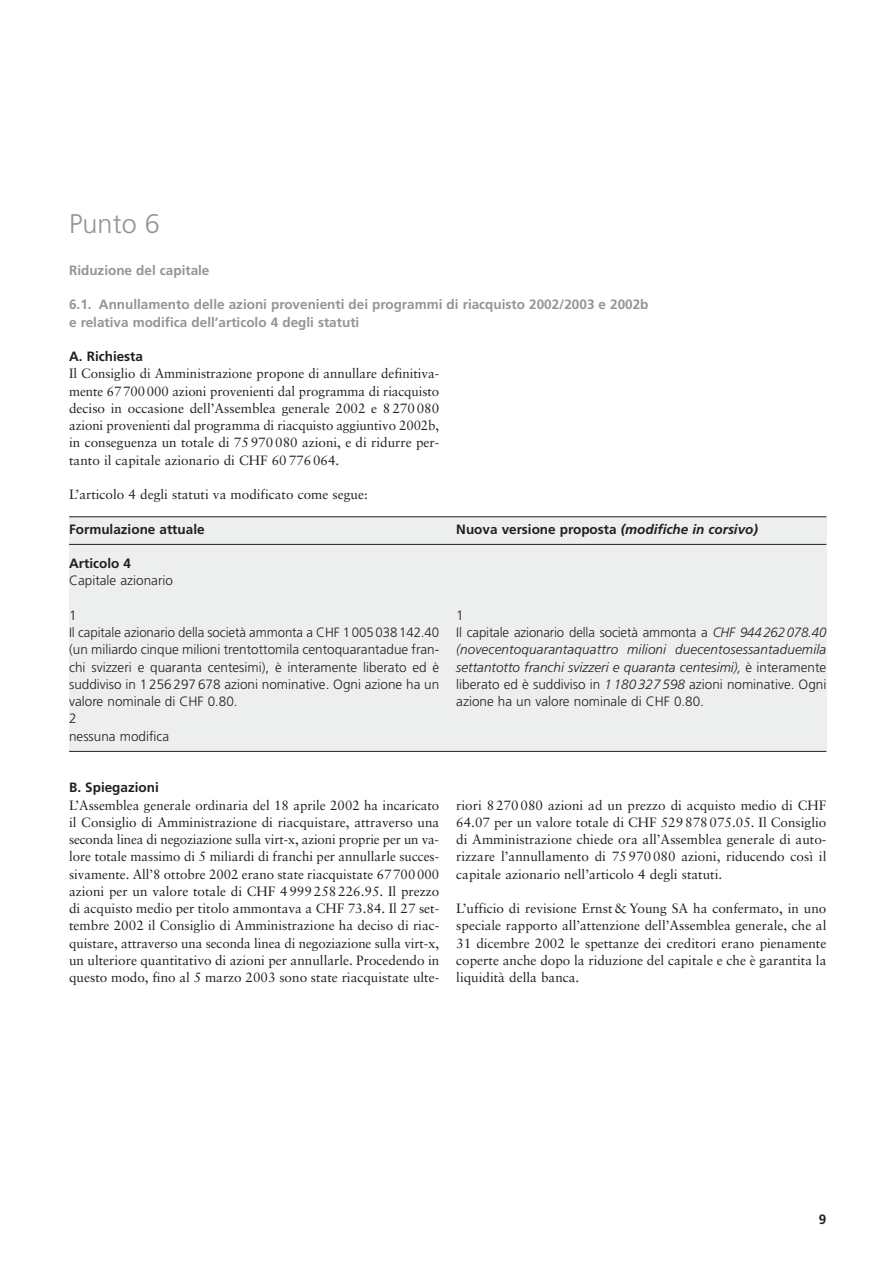
<style>
.page{position:relative;width:893px;height:1263px;background:#fff}
.page>*{position:absolute;margin:0;border:0;box-sizing:border-box;transform-origin:0 0}
.t1{font:300 27px "Frutiger";color:#939497}
.t2{font:13.5px/17.2px "Sabon";color:#231f1f;text-align:justify}
.t3{font:300 13.5px/17.2px "Frutiger";color:#231f1f}
.t4{font:700 13.5px/17.2px "Frutiger";color:#939497}
.t5{font:700 13.5px "Frutiger";color:#231f1f}
.s1{font-style:italic}
</style>
<div class="page">
<div style="left:69px;top:517px;width:757px;height:234px;background:#edeeee"></div>
<hr style="left:69px;top:544px;width:757px;height:1px;background:#231f1f">
<hr style="left:69px;top:751px;width:757px;height:1px;background:#231f1f">
<hr style="left:69px;top:516px;width:757px;height:1px;background:#231f1f">
<h1 class="t1" style="left:69px;top:213px;width:92px">Punto 6</h1>
<p class="t4" style="left:69px;top:263px;width:142px">Riduzione del capitale</p>
<p class="t4" style="left:69px;top:297px;width:581px">6.1. Annullamento delle azioni provenienti dei programmi di riacquisto 2002/2003 e 2002b e relativa modifica dell’articolo 4 degli statuti</p>
<p class="t5" style="left:69px;top:351px;width:75px">A. Richiesta</p>
<p class="t2" style="left:69px;top:366px;width:371px">Il Consiglio di Amministrazione propone di annullare definitiva&shy;mente 67700000 azioni provenienti dal programma di riacquisto deciso in occasione dell’Assemblea generale 2002 e 8 270 080 azioni provenienti dal programma di riacquisto aggiuntivo 2002b, in conseguenza un totale di 75 970 080 azioni, e di ridurre per&shy;tanto il capitale azionario di CHF 60 776 064.</p>
<p class="t2" style="left:69px;top:487px;width:300px">L’articolo 4 degli statuti va modificato come segue:</p>
<p class="t5" style="left:69px;top:524px;width:137px">Formulazione attuale</p>
<p class="t5" style="left:69px;top:558px;width:63px">Articolo 4</p>
<p class="t3" style="left:69px;top:573px;width:105px">Capitale azionario</p>
<p class="t3" style="left:69px;top:608px;width:371px">1<br>Il capitale azionario della società ammonta a CHF 1005038142.40 (un miliardo cinque milioni trentottomila centoquarantadue fran&shy;chi svizzeri e quaranta centesimi), è interamente liberato ed è suddiviso in 1 256 297 678 azioni nominative. Ogni azione ha un valore nominale di CHF 0.80.<br>2<br>nessuna modifica</p>
<p class="t5" style="left:69px;top:782px;width:91px">B. Spiegazioni</p>
<p class="t2" style="left:69px;top:798px;width:371px">L’Assemblea generale ordinaria del 18 aprile 2002 ha incaricato il Consiglio di Amministrazione di riacquistare, attraverso una seconda linea di negoziazione sulla virt-x, azioni proprie per un va&shy;lore totale massimo di 5 miliardi di franchi per annullarle succes&shy;sivamente. All’8 ottobre 2002 erano state riacquistate 67 700 000 azioni per un valore totale di CHF 4 999 258 226.95. Il prezzo di acquisto medio per titolo ammontava a CHF 73.84. Il 27 set&shy;tembre 2002 il Consiglio di Amministrazione ha deciso di riac&shy;quistare, attraverso una seconda linea di negoziazione sulla virt-x, un ulteriore quantitativo di azioni per annullarle. Procedendo in questo modo, fino al 5 marzo 2003 sono state riacquistate ulte-</p>
<p class="t5" style="left:456px;top:524px;width:303px">Nuova versione proposta <span class="s1">(modifiche in corsivo)</span></p>
<p class="t3" style="left:456px;top:608px;width:371px">1<br>Il capitale azionario della società ammonta a <span class="s1">CHF 944262078.40 (novecentoquarantaquattro milioni duecentosessantaduemila settantotto franchi svizzeri e quaranta centesimi),</span> è interamente liberato ed è suddiviso in <span class="s1">1180 327 598</span> azioni nominative. Ogni azione ha un valore nominale di CHF 0.80.</p>
<p class="t2" style="left:456px;top:798px;width:371px">riori 8 270 080 azioni ad un prezzo di acquisto medio di CHF 64.07 per un valore totale di CHF 529 878 075.05. Il Consiglio di Amministrazione chiede ora all’Assemblea generale di auto&shy;rizzare l’annullamento di 75 970 080 azioni, riducendo così il capitale azionario nell’articolo 4 degli statuti.</p>
<p class="t2" style="left:456px;top:901px;width:371px">L’ufficio di revisione Ernst &amp;Young SA ha confermato, in uno speciale rapporto all’attenzione dell’Assemblea generale, che al 31 dicembre 2002 le spettanze dei creditori erano pienamente coperte anche dopo la riduzione del capitale e che è garantita la liquidità della banca.</p>
<p class="t5" style="left:818px;top:1214px;width:9px">9</p>
</div>
